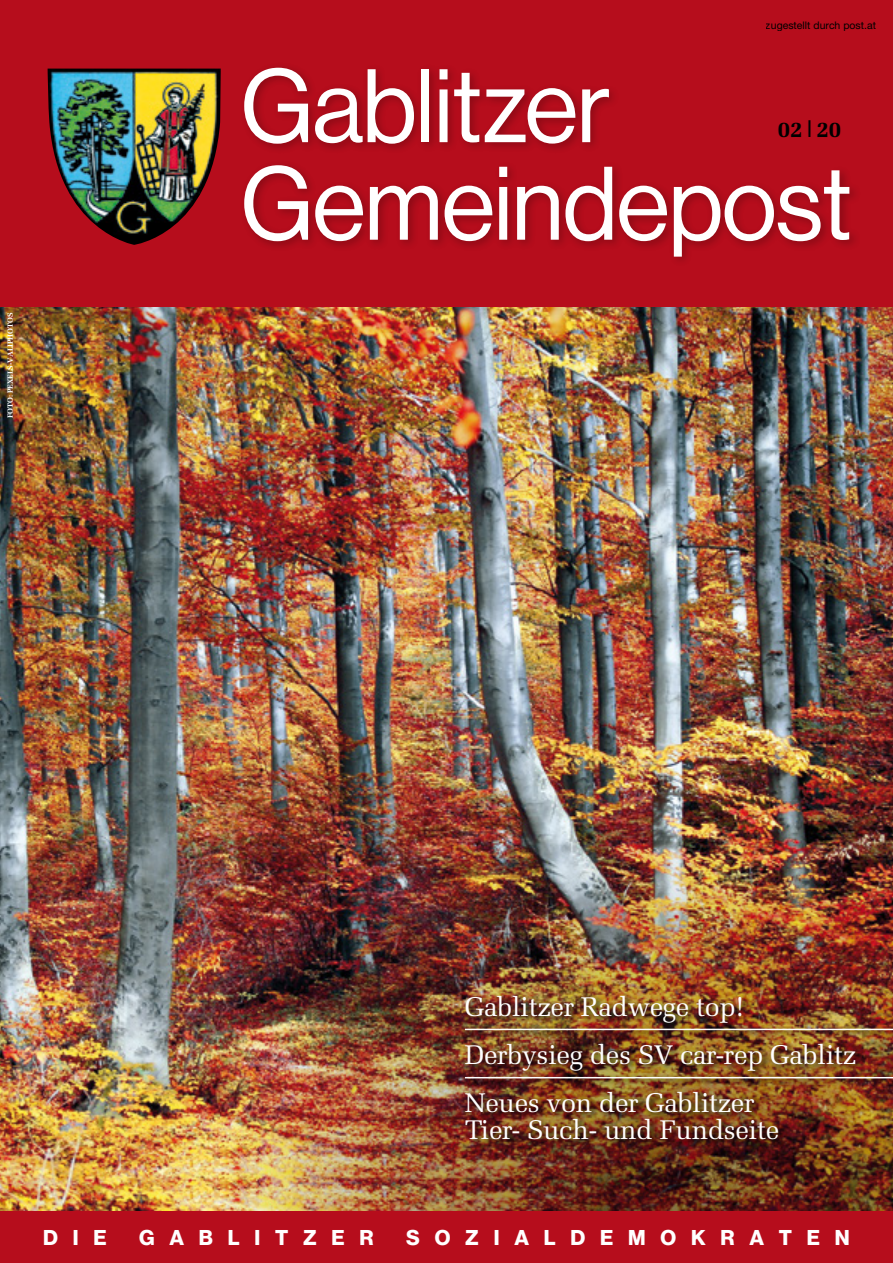
<style>
.page{position:relative;width:893px;height:1263px;background:#fff}
.page>*{position:absolute;margin:0;border:0;box-sizing:border-box;transform-origin:0 0}
.t1{font:102px/97.5px "N Haas Grotesk DS Pro 55 Rg";letter-spacing:-.01em;color:#fff}
.t2{font:27px/48.3px "Melior LT Std";letter-spacing:-.015em;color:#fff}
.t3{font:700 22.5px "Melior LT Std";color:#000}
.t4{font:21px "N Haas Grotesk DS Pro 75 Bd";letter-spacing:.705em;color:#fff}
.t5{font:10.5px "Helvetica Neue LT Pro";color:#000}
.t6{font:700 7.5px "Melior LT Std";letter-spacing:-.005em;color:#fff}
</style>
<div class="page">
<img style="left:0;top:306px;width:893px;height:906px">
<img style="left:221px;top:829px;width:672px;height:383px">
<div style="left:0;top:0;width:893px;height:306px;background:#b60d1c"></div>
<img style="left:48px;top:69px;width:173px;height:176px">
<div style="left:240px;top:63px;width:621px;height:204px;background:#000;opacity:.25"></div>
<div style="left:0;top:1212px;width:893px;height:51px;background:#b60d1c"></div>
<div style="left:463px;top:994px;width:430px;height:153px;background:#000;opacity:.85"></div>
<hr style="left:465px;top:1029px;width:428px;height:1px;background:#fff">
<hr style="left:465px;top:1077px;width:428px;height:1px;background:#fff">
<p class="t6" style="left:6px;top:418px;width:107px;rotate:-90deg">foto: pexels-valiphotos</p>
<p class="t5" style="left:766px;top:19px;width:112px">zugestellt durch post.at</p>
<h1 class="t1" style="left:240px;top:58px;width:613px">Gablitzer<br>Gemeindepost</h1>
<p class="t3" style="left:778px;top:116px;width:65px">02|20</p>
<p class="t2" style="left:465px;top:983px;width:393px">Gablitzer Radwege top!<br>Derbysieg des SV car-rep Gablitz<br>Neues von der Gablitzer</p>
<p class="t2" style="left:465px;top:1106px;width:316px">Tier- Such- und Fundseite</p>
<p class="t4" style="left:43px;top:1225px;width:65px">DIE</p>
<p class="t4" style="left:139px;top:1225px;width:236px">GABLITZER</p>
<p class="t4" style="left:406px;top:1225px;width:445px">SOZIALDEMOKRATEN</p>
</div>
